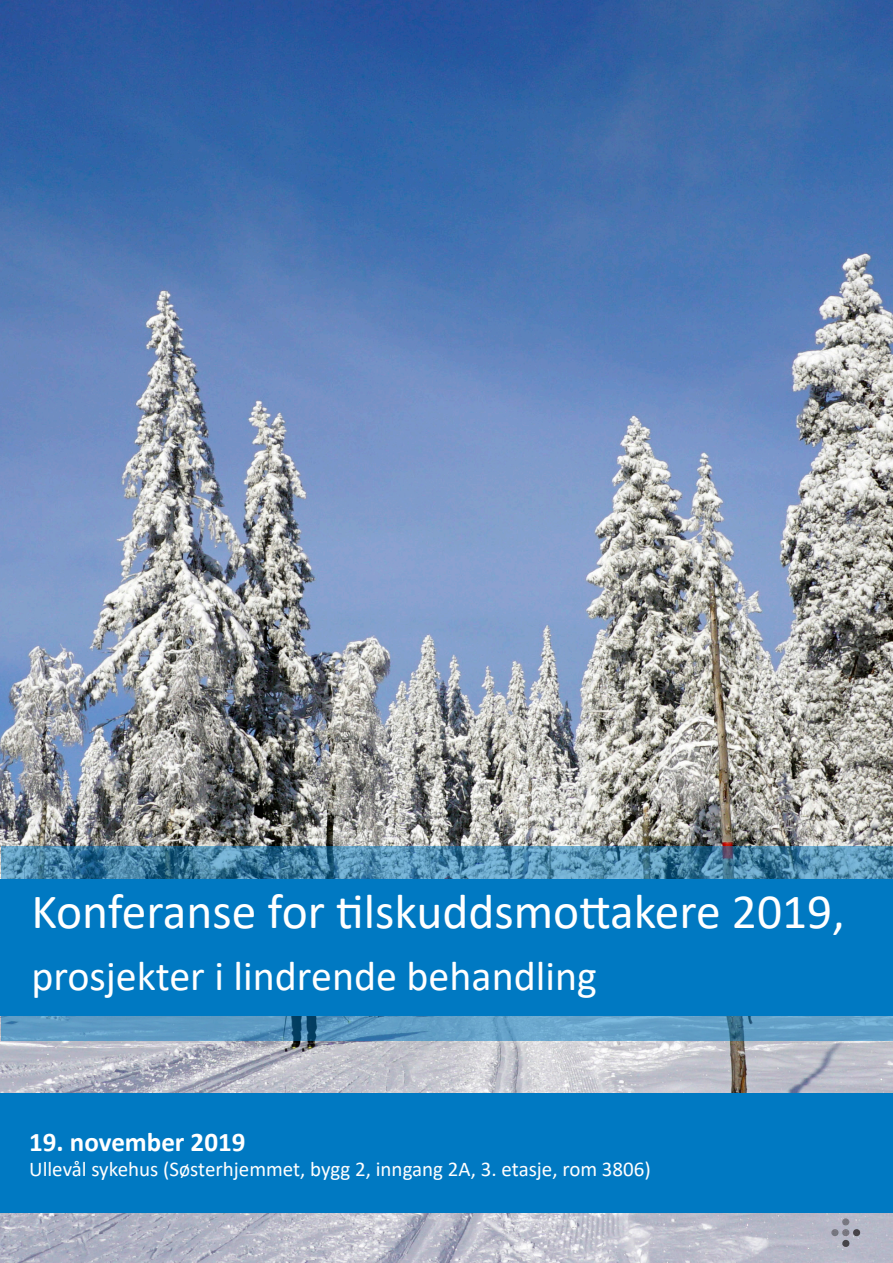
<style>
.page{position:relative;width:893px;height:1263px;background:#fff}
.page>*{position:absolute;margin:0;border:0;box-sizing:border-box;transform-origin:0 0}
.Tittel_forside{font:49.5px "Calibri";color:#fff}
.Tittel_forside-2{font:42px "Calibri";color:#fff}
.Fritekst_forside{font:700 27px "Calibri";color:#fff}
.Fritekst_forside-2{font:21px "Calibri";color:#fff}
</style>
<div class="page">
<img style="left:0;top:0;width:893px;height:1263px">
<div style="left:0;top:1094px;width:893px;height:119px;background:#0079c2"></div>
<svg style="left:1px;top:846px;width:892px;height:195px;background:#5390b5"></svg>
<div style="left:1px;top:879px;width:892px;height:136px;background:#0079c2"></div>
<img style="left:830px;top:1216px;width:32px;height:32px">
<p class="Tittel_forside" style="left:31px;top:877px;width:815px">Konferanse for tilskuddsmottakere 2019,</p>
<p class="Tittel_forside-2" style="left:31px;top:946px;width:567px">prosjekter i lindrende behandling</p>
<p class="Fritekst_forside" style="left:29px;top:1122px;width:218px">19. november 2019</p>
<p class="Fritekst_forside-2" style="left:29px;top:1154px;width:623px">Ullevål sykehus (Søsterhjemmet, bygg 2, inngang 2A, 3. etasje, rom 3806)</p>
</div>
